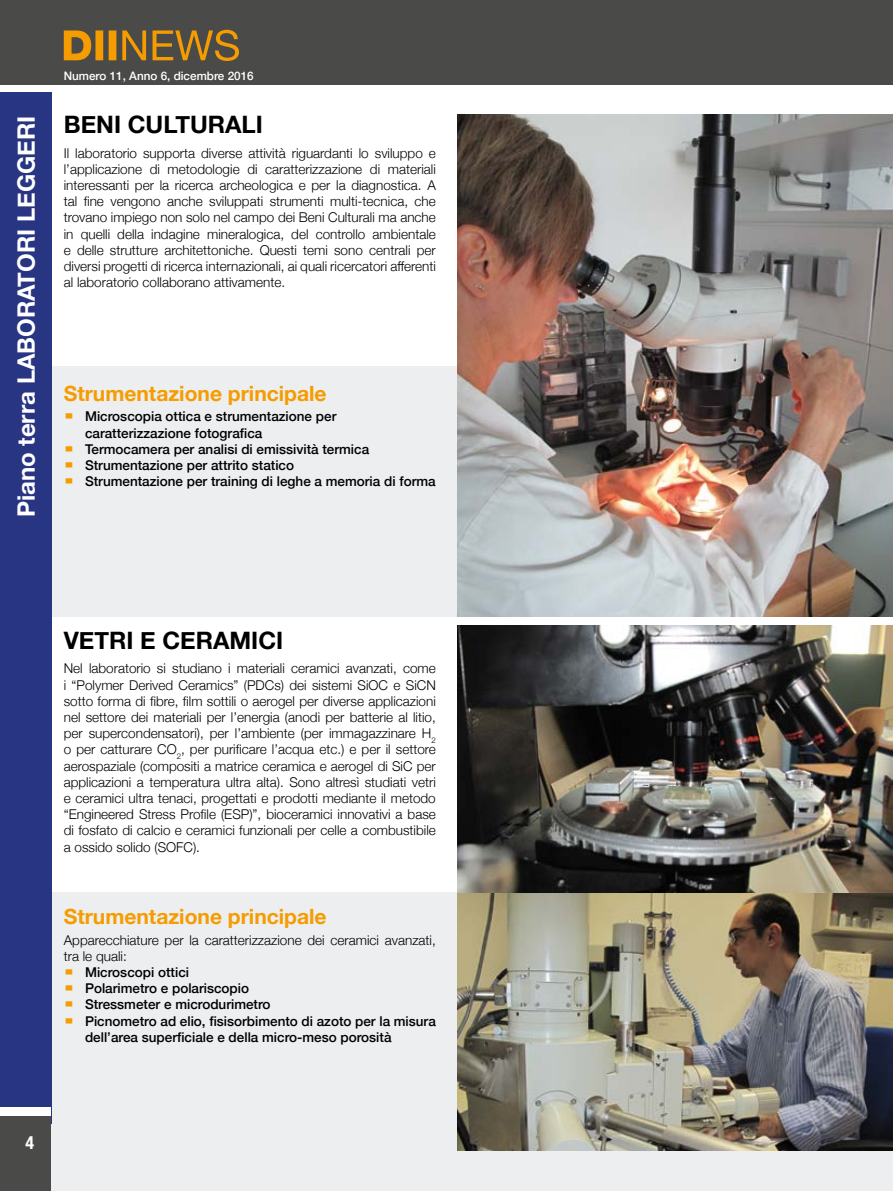
<style>
.page{position:relative;width:893px;height:1191px;background:#fff}
.page>*{position:absolute;margin:0;border:0;box-sizing:border-box;transform-origin:0 0}
.t1{font:700 24px "Helvetica Neue";color:#000}
.t2{font:700 24px "Helvetica Neue";color:#fff}
.t3{font:700 21px "Helvetica Neue";color:#f59c00}
.t4{font:700 condensed 18px "Helvetica Neue";color:#fff}
.t5{font:300 13.5px/16.2px "Helvetica Neue";color:#000;text-align:justify}
.t6{font:500 13.5px/16.2px "Helvetica Neue";color:#000}
.t7{font:500 11.7px "Helvetica Neue";color:#fff}
.s1{font-family:"Blackoak Std";font-weight:400;color:#f59c00}
</style>
<div class="page">
<div style="left:0;top:1150px;width:893px;height:41px;background:#edeeef"></div>
<div style="left:51px;top:892px;width:408px;height:258px;background:#edeeef"></div>
<div style="left:49px;top:366px;width:408px;height:251px;background:#edeeef"></div>
<img style="left:457px;top:625px;width:436px;height:525px">
<div style="left:0;top:92px;width:51px;height:1032px;background:#283583"></div>
<img style="left:457px;top:115px;width:436px;height:502px">
<hr style="left:892px;top:366px;width:1px;height:251px;background:#edeeef">
<div style="left:0;top:1115px;width:51px;height:76px;background:#4a4a49"></div>
<div style="left:0;top:1107px;width:51px;height:8px;background:#fff"></div>
<div style="left:0;top:0;width:893px;height:85px;background:#4a4a49"></div>
<svg style="left:64px;top:30px;width:175px;height:31px"></svg>
<h1 class="t2" style="left:7px;top:517px;width:403px;rotate:-90deg">Piano terra LABORATORI LEGGERI</h1>
<p class="t7" style="left:64px;top:66px;width:191px">Numero 11, Anno 6, dicembre 2016</p>
<h1 class="t1" style="left:64px;top:106px;width:201px">BENI CULTURALI</h1>
<p class="t5" style="left:64px;top:144px;width:374px">Il laboratorio supporta diverse attività riguardanti lo sviluppo e l’applicazione di metodologie di caratterizzazione di materiali interessanti per la ricerca archeologica e per la diagnostica. A tal fine vengono anche sviluppati strumenti multi-tecnica, che trovano impiego non solo nel campo dei Beni Culturali ma anche in quelli della indagine mineralogica, del controllo ambientale e delle strutture architettoniche. Questi temi sono centrali per diversi progetti di ricerca internazionali, ai quali ricercatori afferenti al laboratorio collaborano attivamente.</p>
<h2 class="t3" style="left:64px;top:377px;width:264px">Strumentazione principale</h2>
<p class="t6" style="left:85px;top:407px;width:253px;text-indent:-21px"><span class="s1">•</span> Microscopia ottica e strumentazione per caratterizzazione fotografica</p>
<p class="t6" style="left:64px;top:440px;width:307px"><span class="s1">•</span> Termocamera per analisi di emissività termica</p>
<p class="t6" style="left:64px;top:456px;width:232px"><span class="s1">•</span> Strumentazione per attrito statico</p>
<p class="t6" style="left:64px;top:472px;width:373px"><span class="s1">•</span> Strumentazione per training di leghe a memoria di forma</p>
<h1 class="t1" style="left:64px;top:621px;width:221px">VETRI E CERAMICI</h1>
<p class="t5" style="left:64px;top:659px;width:374px">Nel laboratorio si studiano i materiali ceramici avanzati, come i “Polymer Derived Ceramics” (PDCs) dei sistemi SiOC e SiCN sotto forma di fibre, film sottili o aerogel per diverse applicazioni nel settore dei materiali per l’energia (anodi per batterie al litio, per supercondensatori), per l’ambiente (per immagazzinare H<sub>2 </sub>o per catturare CO<sub>2</sub>, per purificare l’acqua etc.) e per il settore aerospaziale (compositi a matrice ceramica e aerogel di SiC per applicazioni a temperatura ultra alta). Sono altresì studiati vetri e ceramici ultra tenaci, progettati e prodotti mediante il metodo “Engineered Stress Profile (ESP)”, bioceramici innovativi a base di fosfato di calcio e ceramici funzionali per celle a combustibile a ossido solido (SOFC).</p>
<h2 class="t3" style="left:64px;top:900px;width:264px">Strumentazione principale</h2>
<p class="t5" style="left:64px;top:930px;width:374px">Apparecchiature per la caratterizzazione dei ceramici avanzati, tra le quali:</p>
<p class="t6" style="left:64px;top:963px;width:127px"><span class="s1">•</span> Microscopi ottici</p>
<p class="t6" style="left:64px;top:979px;width:187px"><span class="s1">•</span> Polarimetro e polariscopio</p>
<p class="t6" style="left:64px;top:995px;width:208px"><span class="s1">•</span> Stressmeter e microdurimetro</p>
<p class="t6" style="left:85px;top:1011px;width:352px;text-indent:-21px"><span class="s1">•</span> Picnometro ad elio, fisisorbimento di azoto per la misura dell’area superficiale e della micro-meso porosità</p>
<h3 class="t4" style="left:25px;top:1131px;width:10px">4</h3>
</div>
